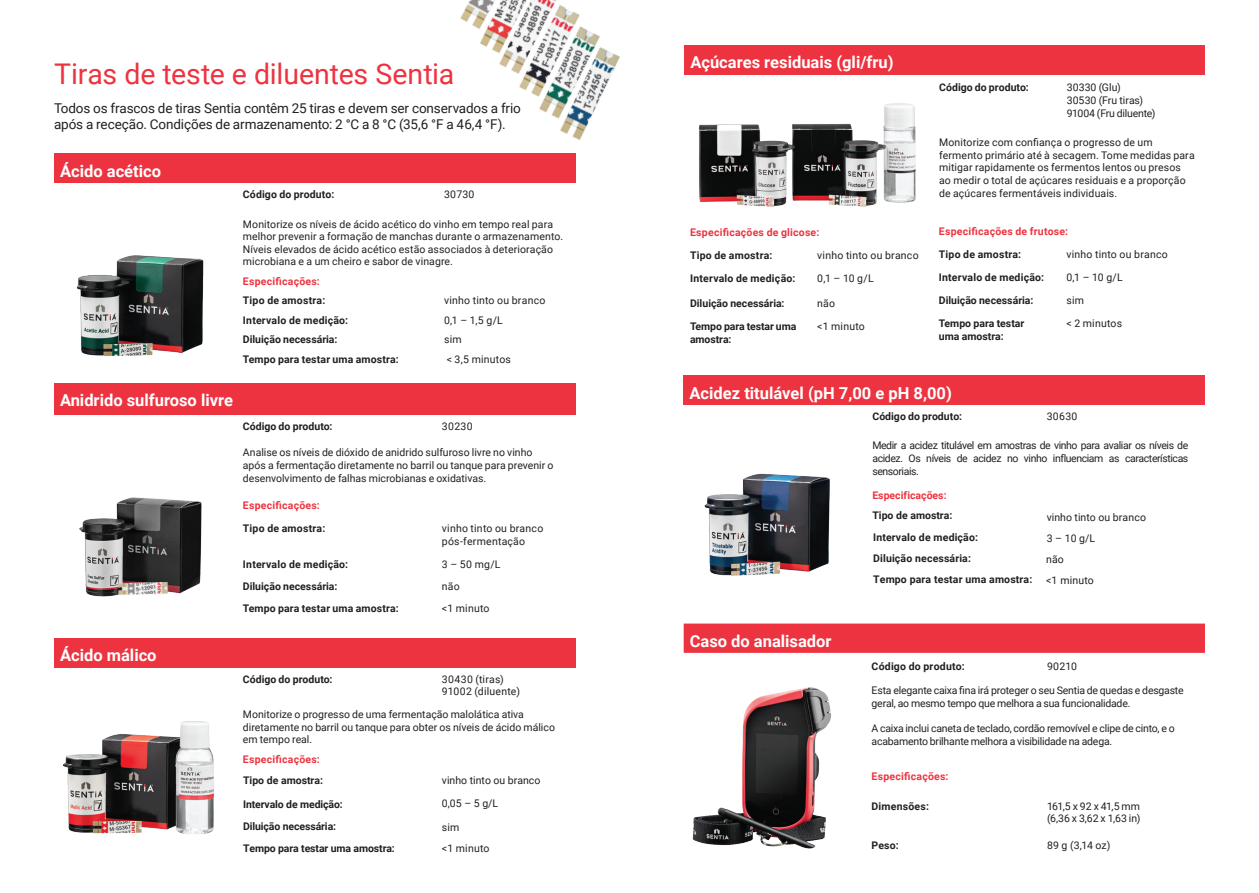
<style>
.page{position:relative;width:1259px;height:893px;background:#fff}
.page>*{position:absolute;margin:0;border:0;box-sizing:border-box;transform-origin:0 0}
.t1{font:28.5px "Roboto";letter-spacing:-.005em;color:#ee3340}
.t2{font:700 16.5px "Roboto";color:#fff}
.t3{font:13.5px/16.2px "Roboto";letter-spacing:-.01em;color:#231f20}
.t4{font:10.5px/12.6px "Roboto";letter-spacing:.005em;color:#231f20}
.t5{font:700 10.5px/12.6px "Roboto";letter-spacing:.005em;color:#231f20}
.t6{font:10.5px/12.6px "Roboto";letter-spacing:-.02em;color:#231f20}
.t7{font:700 10.5px "Roboto";letter-spacing:.02em;color:#ee3340}
.t8{font:10.5px/12.6px "Roboto";letter-spacing:-.015em;color:#231f20}
.t9{font:10.5px/12.6px "Roboto";letter-spacing:.025em;color:#231f20}
.t10{font:700 10.5px "Roboto";letter-spacing:.025em;color:#231f20}
.t11{font:700 10.5px "Roboto";color:#ee3340}
</style>
<div class="page">
<img style="left:76px;top:255px;width:128px;height:101px">
<img style="left:409px;top:0;width:211px;height:170px">
<div style="left:54px;top:154px;width:521px;height:29px;background:#ee3340"></div>
<img style="left:79px;top:497px;width:123px;height:100px">
<img style="left:116px;top:582px;width:59px;height:14px">
<div style="left:54px;top:383px;width:521px;height:31px;background:#ee3340"></div>
<div style="left:54px;top:638px;width:521px;height:29px;background:#ee3340"></div>
<img style="left:62px;top:734px;width:113px;height:100px">
<img style="left:175px;top:721px;width:39px;height:113px">
<img style="left:684px;top:74px;width:266px;height:133px">
<div style="left:684px;top:45px;width:521px;height:29px;background:#ee3340"></div>
<div style="left:683px;top:624px;width:522px;height:29px;background:#ee3340"></div>
<img style="left:683px;top:644px;width:167px;height:205px">
<div style="left:683px;top:375px;width:522px;height:30px;background:#ee3340"></div>
<img style="left:704px;top:473px;width:126px;height:103px">
<h1 class="t1" style="left:54px;top:54px;width:402px">Tiras de teste e diluentes Sentia</h1>
<p class="t3" style="left:54px;top:99px;width:468px">Todos os frascos de tiras Sentia contêm 25 tiras e devem ser conservados a frio após a receção. Condições de armazenamento: 2 °C a 8 °C (35,6 °F a 46,4 °F).</p>
<h2 class="t2" style="left:60px;top:160px;width:103px">Ácido acético</h2>
<p class="t5" style="left:243px;top:188px;width:93px">Código do produto:</p>
<p class="t4" style="left:444px;top:188px;width:32px">30730</p>
<p class="t4" style="left:243px;top:217px;width:322px">Monitorize os níveis de ácido acético do vinho em tempo real para melhor prevenir a formação de manchas durante o armazenamento.<br>Níveis elevados de ácido acético estão associados à deterioração microbiana e a um cheiro e sabor de vinagre.</p>
<p class="t7" style="left:243px;top:274px;width:78px">Especificações:</p>
<p class="t5" style="left:243px;top:294px;width:84px">Tipo de amostra:</p>
<p class="t4" style="left:444px;top:294px;width:103px">vinho tinto ou branco</p>
<p class="t5" style="left:243px;top:313px;width:107px">Intervalo de medição:</p>
<p class="t4" style="left:444px;top:313px;width:60px">0,1 – 1,5 g/L</p>
<p class="t5" style="left:243px;top:333px;width:96px">Diluição necessária:</p>
<p class="t4" style="left:444px;top:333px;width:19px">sim</p>
<p class="t5" style="left:243px;top:352px;width:157px">Tempo para testar uma amostra:</p>
<p class="t4" style="left:447px;top:352px;width:66px">&lt; 3,5 minutos</p>
<h2 class="t2" style="left:60px;top:389px;width:174px">Anidrido sulfuroso livre</h2>
<p class="t5" style="left:243px;top:419px;width:91px">Código do produto:</p>
<p class="t4" style="left:442px;top:419px;width:32px">30230</p>
<p class="t4" style="left:243px;top:446px;width:312px">Analise os níveis de dióxido de anidrido sulfuroso livre no vinho após a fermentação diretamente no barril ou tanque para prevenir o desenvolvimento de falhas microbianas e oxidativas.</p>
<p class="t7" style="left:243px;top:497px;width:78px">Especificações:</p>
<p class="t5" style="left:243px;top:522px;width:84px">Tipo de amostra:</p>
<p class="t4" style="left:442px;top:522px;width:103px">vinho tinto ou branco pós-fermentação</p>
<p class="t5" style="left:243px;top:558px;width:107px">Intervalo de medição:</p>
<p class="t4" style="left:442px;top:558px;width:60px">3 – 50 mg/L</p>
<p class="t5" style="left:243px;top:580px;width:96px">Diluição necessária:</p>
<p class="t4" style="left:442px;top:580px;width:19px">não</p>
<p class="t5" style="left:243px;top:601px;width:157px">Tempo para testar uma amostra:</p>
<p class="t4" style="left:442px;top:601px;width:49px">&lt;1 minuto</p>
<h2 class="t2" style="left:60px;top:644px;width:98px">Ácido málico</h2>
<p class="t5" style="left:243px;top:672px;width:91px">Código do produto:</p>
<p class="t9" style="left:442px;top:672px;width:80px">30430 (tiras)<br>91002 (diluente)</p>
<p class="t4" style="left:243px;top:708px;width:314px">Monitorize o progresso de uma fermentação malolática ativa diretamente no barril ou tanque para obter os níveis de ácido málico em tempo real.</p>
<p class="t7" style="left:243px;top:752px;width:78px">Especificações:</p>
<p class="t4" style="left:442px;top:768px;width:100px;line-height:23px">vinho tinto ou branco<br>0,05 – 5 g/L</p>
<p class="t4" style="left:442px;top:821px;width:19px">sim</p>
<p class="t5" style="left:243px;top:774px;width:81px">Tipo de amostra:</p>
<p class="t5" style="left:243px;top:793px;width:153px;line-height:21.9px">Intervalo de medição:<br>Diluição necessária:<br>Tempo para testar uma amostra:</p>
<p class="t4" style="left:442px;top:842px;width:49px">&lt;1 minuto</p>
<h2 class="t2" style="left:690px;top:51px;width:205px">Açúcares residuais (gli/fru)</h2>
<p class="t7" style="left:690px;top:224px;width:131px">Especificações de glicose:</p>
<p class="t5" style="left:690px;top:248px;width:84px">Tipo de amostra:</p>
<p class="t4" style="left:817px;top:248px;width:103px">vinho tinto ou branco</p>
<p class="t5" style="left:690px;top:271px;width:107px">Intervalo de medição:</p>
<p class="t4" style="left:817px;top:271px;width:58px">0,1 – 10 g/L</p>
<p class="t5" style="left:690px;top:297px;width:96px">Diluição necessária:</p>
<p class="t4" style="left:817px;top:297px;width:19px">não</p>
<p class="t5" style="left:690px;top:320px;width:108px">Tempo para testar uma amostra:</p>
<p class="t4" style="left:817px;top:320px;width:49px">&lt;1 minuto</p>
<p class="t5" style="left:939px;top:81px;width:91px">Código do produto:</p>
<p class="t4" style="left:1066px;top:81px;width:90px">30330 (Glu)<br>30530 (Fru tiras)<br>91004 (Fru diluente)</p>
<p class="t4" style="left:939px;top:136px;width:257px">Monitorize com confiança o progresso de um fermento primário até à secagem. Tome medidas para mitigar rapidamente os fermentos lentos ou presos ao medir o total de açúcares residuais e a proporção de açúcares fermentáveis individuais.</p>
<p class="t7" style="left:939px;top:223px;width:131px">Especificações de frutose:</p>
<p class="t5" style="left:939px;top:247px;width:84px">Tipo de amostra:</p>
<p class="t4" style="left:1066px;top:247px;width:103px">vinho tinto ou branco</p>
<p class="t5" style="left:939px;top:271px;width:107px">Intervalo de medição:</p>
<p class="t4" style="left:1066px;top:271px;width:58px">0,1 – 10 g/L</p>
<p class="t5" style="left:939px;top:294px;width:96px">Diluição necessária:</p>
<p class="t4" style="left:1066px;top:294px;width:19px">sim</p>
<p class="t5" style="left:939px;top:317px;width:87px">Tempo para testar uma amostra:</p>
<p class="t4" style="left:1066px;top:317px;width:57px">&lt; 2 minutos</p>
<h2 class="t2" style="left:689px;top:381px;width:264px">Acidez titulável (pH 7,00 e pH 8,00)</h2>
<p class="t5" style="left:872px;top:410px;width:91px">Código do produto:</p>
<p class="t4" style="left:1046px;top:410px;width:32px">30630</p>
<p class="t4" style="left:872px;top:439px;width:317px;text-align:justify">Medir a acidez titulável em amostras de vinho para avaliar os níveis de acidez. Os níveis de acidez no vinho influenciam as características sensoriais.</p>
<p class="t11" style="left:872px;top:488px;width:76px">Especificações:</p>
<p class="t5" style="left:872px;top:509px;width:81px">Tipo de amostra:</p>
<p class="t4" style="left:1046px;top:506px;width:101px;line-height:21.9px">vinho tinto ou branco<br>3 – 10 g/L</p>
<p class="t5" style="left:873px;top:527px;width:161px;line-height:21px">Intervalo de medição:<br>Diluição necessária:<br>Tempo para testar uma amostra:</p>
<p class="t4" style="left:1046px;top:548px;width:49px;line-height:21px">não<br>&lt;1 minuto</p>
<h2 class="t2" style="left:689px;top:629px;width:143px">Caso do analisador</h2>
<p class="t10" style="left:871px;top:659px;width:95px">Código do produto:</p>
<p class="t4" style="left:1047px;top:659px;width:31px">90210</p>
<p class="t6" style="left:871px;top:684px;width:313px">Esta elegante caixa fina irá proteger o seu Sentia de quedas e desgaste geral, ao mesmo tempo que melhora a sua funcionalidade.</p>
<p class="t6" style="left:871px;top:722px;width:305px">A caixa inclui caneta de teclado, cordão removível e clipe de cinto, e o acabamento brilhante melhora a visibilidade na adega.</p>
<p class="t7" style="left:871px;top:769px;width:78px">Especificações:</p>
<p class="t5" style="left:871px;top:799px;width:59px">Dimensões:</p>
<p class="t8" style="left:1047px;top:799px;width:95px">161,5 x 92 x 41,5 mm (6,36 x 3,62 x 1,63 in)</p>
<p class="t5" style="left:871px;top:838px;width:29px">Peso:</p>
<p class="t4" style="left:1047px;top:838px;width:65px">89 g (3,14 oz)</p>
</div>
